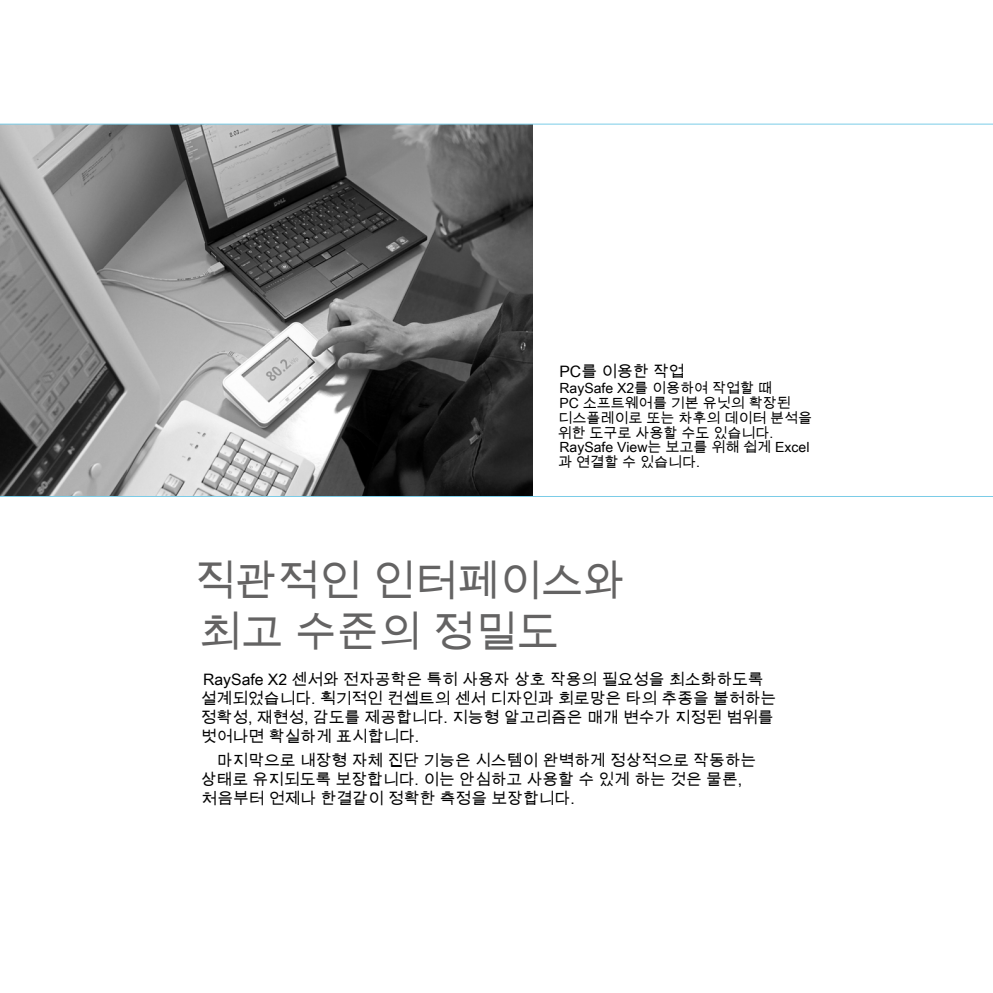
<style>
.page{position:relative;width:993px;height:993px;background:#fff}
.page>*{position:absolute;margin:0;border:0;box-sizing:border-box;transform-origin:0 0}
.Heading{font:42px/50.4px "Arial Unicode MS";color:#646363}
.Bodytext_-_Arial_Uni{font:15.75px/18.9px "Arial Unicode MS";color:#000}
.bildtext_-_rubrik{font:15.75px "Arial Unicode MS";color:#000}
.bildtext{font:14px/14.9px "Arial Unicode MS";color:#000}
</style>
<div class="page">
<img style="left:0;top:125px;width:532px;height:371px">
<hr style="left:0;top:496px;width:992px;height:1px;background:#7bcce7">
<hr style="left:0;top:124px;width:992px;height:1px;background:#7bcce7">
<p class="bildtext_-_rubrik" style="left:559px;top:359px;width:127px">PC를 이용한 작업</p>
<p class="bildtext" style="left:557px;top:380px;width:256px">RaySafe X2를 이용하여 작업할 때<br>PC 소프트웨어를 기본 유닛의 확장된 디스플레이로 또는 차후의 데이터 분석을 위한 도구로 사용할 수도 있습니다.<br>RaySafe View는 보고를 위해 쉽게 Excel 과 연결할 수 있습니다.</p>
<p class="Heading" style="left:193px;top:555px;width:433px">직관적인 인터페이스와 최고 수준의 정밀도</p>
<p class="Bodytext_-_Arial_Uni" style="left:201px;top:669px;width:576px">RaySafe X2 센서와 전자공학은 특히 사용자 상호 작용의 필요성을 최소화하도록 설계되었습니다. 획기적인 컨셉트의 센서 디자인과 회로망은 타의 추종을 불허하는 정확성, 재현성, 감도를 제공합니다. 지능형 알고리즘은 매개 변수가 지정된 범위를 벗어나면 확실하게 표시합니다.</p>
<p class="Bodytext_-_Arial_Uni" style="left:201px;top:750px;width:556px;text-indent:16px">마지막으로 내장형 자체 진단 기능은 시스템이 완벽하게 정상적으로 작동하는 상태로 유지되도록 보장합니다. 이는 안심하고 사용할 수 있게 하는 것은 물론, 처음부터 언제나 한결같이 정확한 측정을 보장합니다.</p>
</div>
